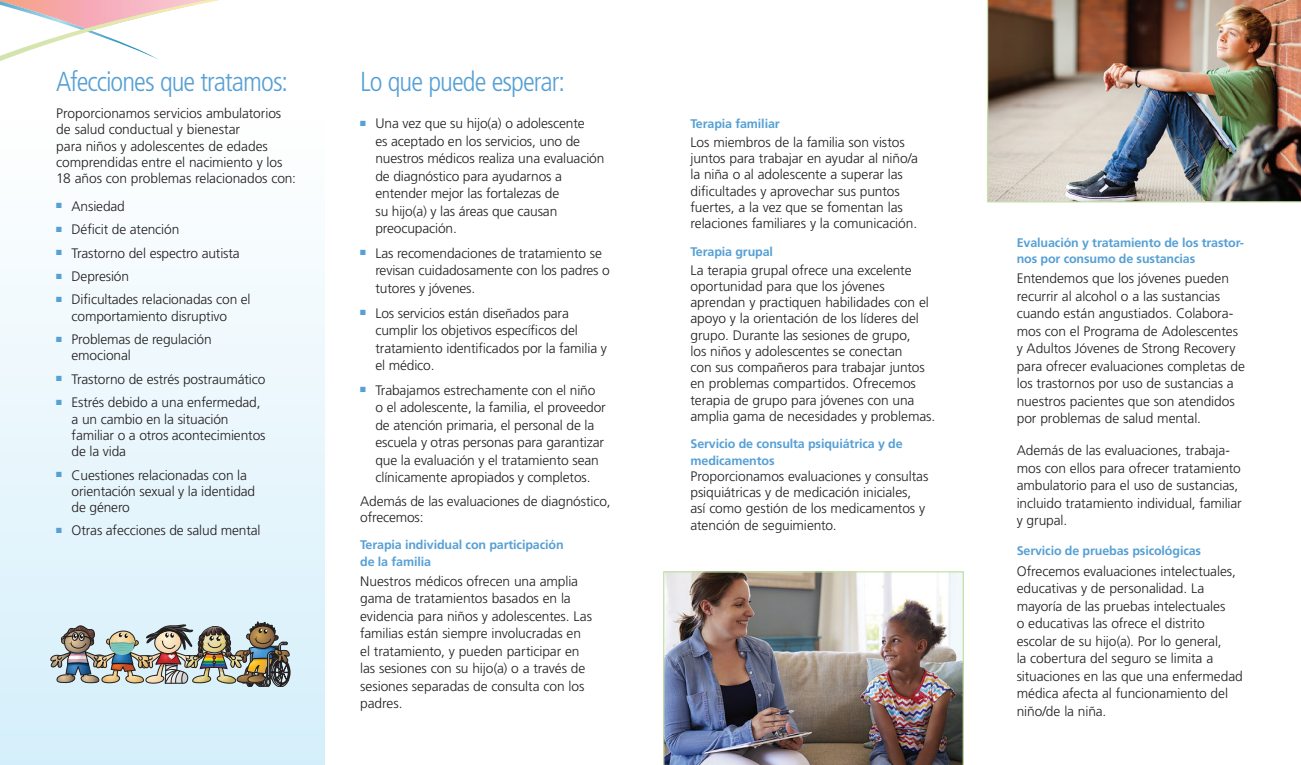
<style>
.page{position:relative;width:1301px;height:765px;background:#fff}
.page>*{position:absolute;margin:0;border:0;box-sizing:border-box;transform-origin:0 0}
.newLargeInsideHead{font:300 condensed 27.5px "Frutiger LT Pro";letter-spacing:-.035em;color:#56a0d5}
.Body_Copy{font:300 13.75px/16.2px "Frutiger";letter-spacing:-.005em;color:#231f20}
.Body_Copy-2{font:300 13.75px/17.5px "Frutiger LT Std";letter-spacing:-.01em;color:#231f20}
.Sub_Headline__2_smal{font:300 13.75px/17.5px "Frutiger";letter-spacing:-.005em;color:#231f20}
.Sub_Headline__2_smal-2{font:700 12.5px/16.2px "Frutiger LT Std";letter-spacing:-.01em;color:#56a0d5}
.Body_Copy-3{font:700 12.5px/16.2px "Frutiger LT Std";letter-spacing:-.01em;color:#56a0d5}
</style>
<div class="page">
<div style="left:0;top:0;width:324px;height:765px;background:linear-gradient(to bottom,#fff,#d5effa)"></div>
<img style="left:663px;top:571px;width:300px;height:194px">
<img style="left:50px;top:621px;width:240px;height:65px">
<svg style="left:0;top:0;width:316px;height:96px"></svg>
<img style="left:987px;top:0;width:313px;height:203px">
<p class="newLargeInsideHead" style="left:56px;top:65px;width:233px">Afecciones que tratamos:</p>
<p class="Body_Copy" style="left:56px;top:105px;width:241px">Proporcionamos servicios ambulatorios de salud conductual y bienestar<br>para niños y adolescentes de edades comprendidas entre el nacimiento y los 18 años con problemas relacionados con:</p>
<p class="Body_Copy-2" style="left:56px;top:197px;width:70px"><sup>■</sup> Ansiedad</p>
<p class="Body_Copy-2" style="left:56px;top:221px;width:124px"><sup>■</sup> Déficit de atención</p>
<p class="Body_Copy-2" style="left:56px;top:244px;width:185px"><sup>■</sup> Trastorno del espectro autista</p>
<p class="Body_Copy-2" style="left:56px;top:268px;width:74px"><sup>■</sup> Depresión</p>
<p class="Body_Copy-2" style="left:56px;top:292px;width:196px;line-height:16.2px;text-align:center"><sup>■</sup> Dificultades relacionadas con el comportamiento disruptivo</p>
<p class="Body_Copy-2" style="left:72px;top:331px;width:142px;line-height:16.2px;text-indent:-15px"><sup>■</sup> Problemas de regulación emocional</p>
<p class="Body_Copy-2" style="left:56px;top:371px;width:210px"><sup>■</sup> Trastorno de estrés postraumático</p>
<p class="Body_Copy-2" style="left:72px;top:395px;width:195px;line-height:16.2px;text-indent:-15px"><sup>■</sup> Estrés debido a una enfermedad, a un cambio en la situación familiar o a otros acontecimientos de la vida</p>
<p class="Body_Copy-2" style="left:72px;top:467px;width:185px;line-height:16.2px;text-indent:-15px"><sup>■</sup> Cuestiones relacionadas con la orientación sexual y la identidad de género</p>
<p class="Body_Copy-2" style="left:56px;top:522px;width:206px"><sup>■</sup> Otras afecciones de salud mental</p>
<p class="newLargeInsideHead" style="left:360px;top:66px;width:206px">Lo que puede esperar:</p>
<p class="Body_Copy-2" style="left:375px;top:115px;width:230px;text-indent:-15px"><sup>■</sup> Una vez que su hijo(a) o adolescente<br>es aceptado en los servicios, uno de nuestros médicos realiza una evaluación de diagnóstico para ayudarnos a entender mejor las fortalezas de<br>su hijo(a) y las áreas que causan preocupación.</p>
<p class="Body_Copy-2" style="left:375px;top:245px;width:236px;text-indent:-15px"><sup>■</sup> Las recomendaciones de tratamiento se revisan cuidadosamente con los padres o tutores y jóvenes.</p>
<p class="Body_Copy-2" style="left:375px;top:304px;width:233px;text-indent:-15px"><sup>■</sup> Los servicios están diseñados para cumplir los objetivos específicos del tratamiento identificados por la familia y el médico.</p>
<p class="Body_Copy-2" style="left:375px;top:381px;width:232px;text-indent:-15px"><sup>■</sup> Trabajamos estrechamente con el niño o el adolescente, la familia, el proveedor de atención primaria, el personal de la escuela y otras personas para garantizar que la evaluación y el tratamiento sean clínicamente apropiados y completos.</p>
<p class="Body_Copy-2" style="left:360px;top:492px;width:252px">Además de las evaluaciones de diagnóstico,</p>
<p class="Body_Copy-2" style="left:360px;top:509px;width:65px">ofrecemos:</p>
<p class="Sub_Headline__2_smal-2" style="left:360px;top:537px;width:205px">Terapia individual con participación de la familia</p>
<p class="Body_Copy" style="left:360px;top:572px;width:233px;line-height:17.5px">Nuestros médicos ofrecen una amplia gama de tratamientos basados en la evidencia para niños y adolescentes. Las familias están siempre involucradas en el tratamiento, y pueden participar en las sesiones con su hijo(a) o a través de sesiones separadas de consulta con los padres.</p>
<p class="Sub_Headline__2_smal-2" style="left:690px;top:115px;width:91px">Terapia familiar</p>
<p class="Body_Copy" style="left:690px;top:134px;width:229px">Los miembros de la familia son vistos juntos para trabajar en ayudar al niño/a la niña o al adolescente a superar las dificultades y aprovechar sus puntos fuertes, a la vez que se fomentan las relaciones familiares y la comunicación.</p>
<p class="Sub_Headline__2_smal-2" style="left:690px;top:243px;width:84px">Terapia grupal</p>
<p class="Body_Copy" style="left:690px;top:262px;width:246px">La terapia grupal ofrece una excelente oportunidad para que los jóvenes aprendan y practiquen habilidades con el apoyo y la orientación de los líderes del grupo. Durante las sesiones de grupo,<br>los niños y adolescentes se conectan<br>con sus compañeros para trabajar juntos en problemas compartidos. Ofrecemos terapia de grupo para jóvenes con una amplia gama de necesidades y problemas.</p>
<p class="Body_Copy-3" style="left:690px;top:436px;width:214px">Servicio de consulta psiquiátrica y de medicamentos</p>
<p class="Body_Copy" style="left:690px;top:468px;width:239px">Proporcionamos evaluaciones y consultas psiquiátricas y de medicación iniciales, así como gestión de los medicamentos y atención de seguimiento.</p>
<p class="Sub_Headline__2_smal-2" style="left:1016px;top:234px;width:229px">Evaluación y tratamiento de los trastor&shy;nos por consumo de sustancias</p>
<p class="Sub_Headline__2_smal" style="left:1016px;top:270px;width:230px">Entendemos que los jóvenes pueden recurrir al alcohol o a las sustancias cuando están angustiados. Colabora&shy;mos con el Programa de Adolescentes y Adultos Jóvenes de Strong Recovery para ofrecer evaluaciones completas de los trastornos por uso de sustancias a nuestros pacientes que son atendidos por problemas de salud mental.</p>
<p class="Sub_Headline__2_smal" style="left:1016px;top:441px;width:226px">Además de las evaluaciones, trabaja&shy;mos con ellos para ofrecer tratamiento ambulatorio para el uso de sustancias, incluido tratamiento individual, familiar y grupal.</p>
<p class="Sub_Headline__2_smal-2" style="left:1016px;top:543px;width:186px">Servicio de pruebas psicológicas</p>
<p class="Body_Copy" style="left:1016px;top:562px;width:227px;line-height:17.5px">Ofrecemos evaluaciones intelectuales, educativas y de personalidad. La mayoría de las pruebas intelectuales<br>o educativas las ofrece el distrito escolar de su hijo(a). Por lo general,<br>la cobertura del seguro se limita a situaciones en las que una enfermedad médica afecta al funcionamiento del niño/de la niña.</p>
</div>
